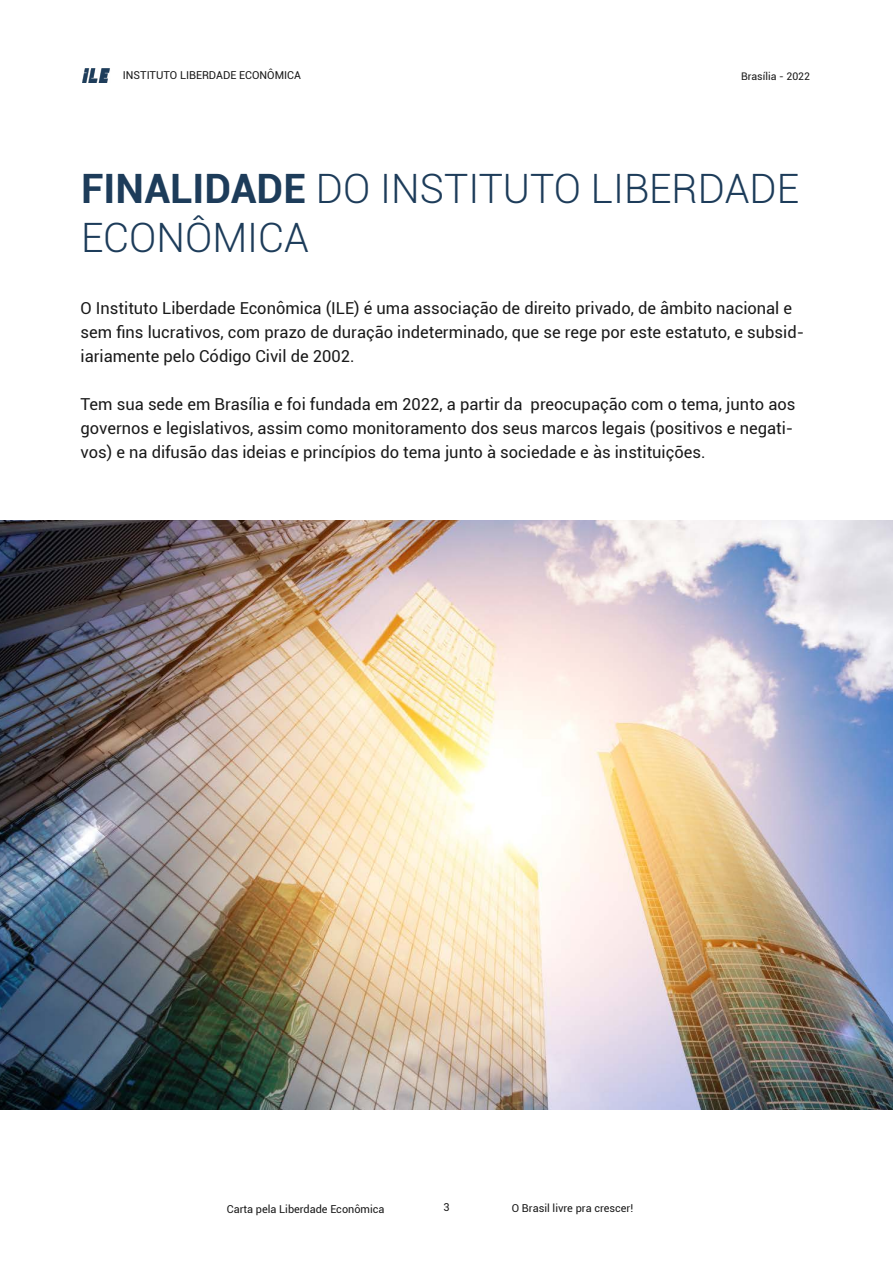
<style>
.page{position:relative;width:893px;height:1263px;background:#fff}
.page>*{position:absolute;margin:0;border:0;box-sizing:border-box;transform-origin:0 0}
.t1{font:300 40.5px/48.6px "Roboto";color:#1d3c5a}
.t2{font:16.5px/24px "Roboto";color:#191919}
.t3{font:10.95px "Roboto";color:#191919}
.t4{font:10.5px "Roboto";color:#191919}
.s1{font-weight:700}
</style>
<div class="page">
<img style="left:82px;top:69px;width:28px;height:13px">
<img style="left:0;top:521px;width:893px;height:589px">
<p class="t3" style="left:123px;top:68px;width:180px">INSTITUTO LIBERDADE ECONÔMICA</p>
<p class="t4" style="left:741px;top:69px;width:70px">Brasília - 2022</p>
<h1 class="t1" style="left:81px;top:163px;width:720px"><span class="s1">FINALIDADE</span> DO INSTITUTO LIBERDADE<br>ECONÔMICA</h1>
<p class="t2" style="left:81px;top:296px;width:725px">O Instituto Liberdade Econômica (ILE) é uma associação de direito privado, de âmbito nacional e sem fins lucrativos, com prazo de duração indeterminado, que se rege por este estatuto, e subsid&shy;iariamente pelo Código Civil de 2002.</p>
<p class="t2" style="left:81px;top:392px;width:716px">Tem sua sede em Brasília e foi fundada em 2022, a partir da preocupação com o tema, junto aos governos e legislativos, assim como monitoramento dos seus marcos legais (positivos e negati&shy;vos) e na difusão das ideias e princípios do tema junto à sociedade e às instituições.</p>
<p class="t3" style="left:227px;top:1201px;width:159px">Carta pela Liberdade Econômica</p>
<p class="t3" style="left:443px;top:1200px;width:8px">3</p>
<p class="t3" style="left:512px;top:1200px;width:123px">O Brasil livre pra crescer!</p>
</div>
